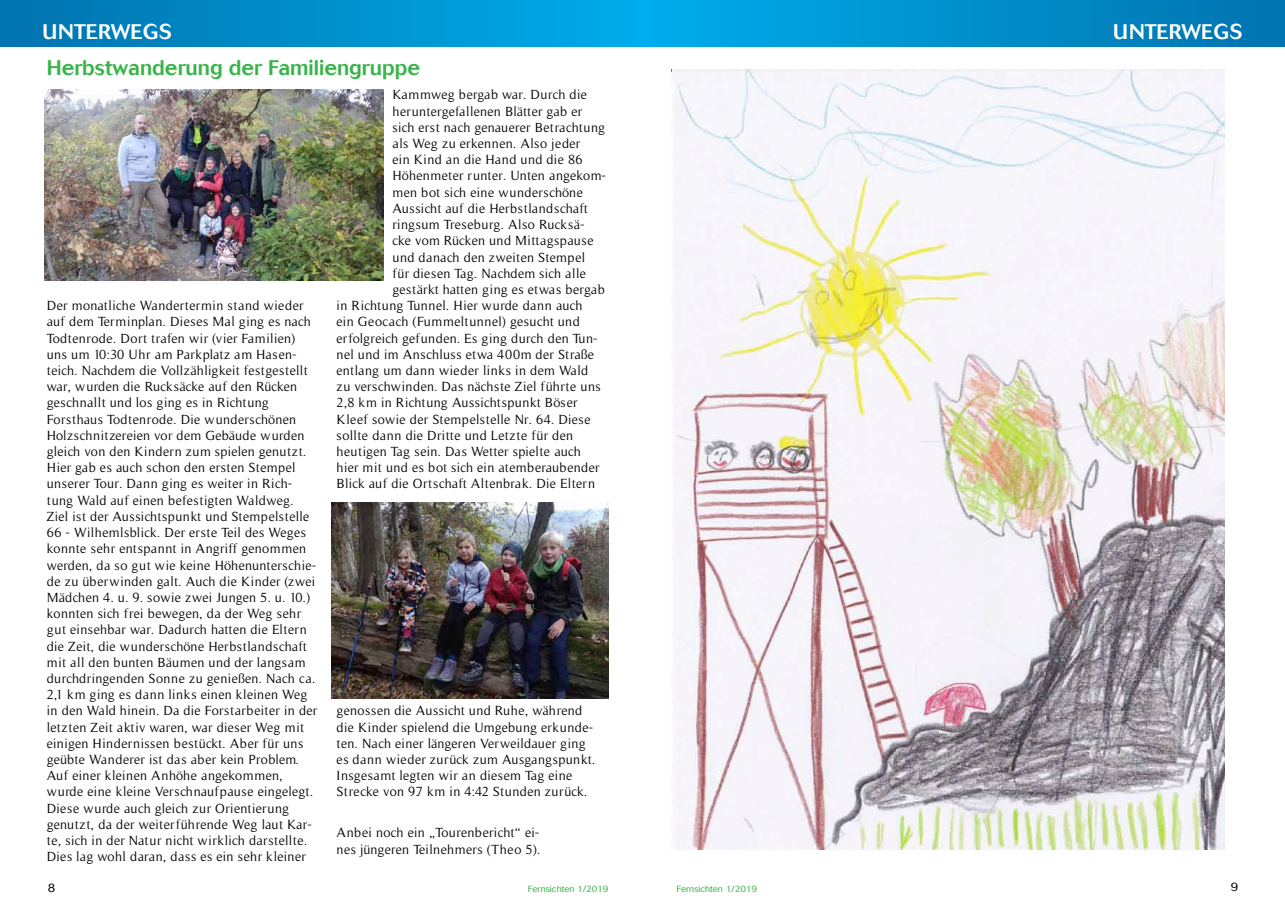
<style>
.page{position:relative;width:1285px;height:919px;background:#fff}
.page>*{position:absolute;margin:0;border:0;box-sizing:border-box;transform-origin:0 0}
.t1{font:500 21px "Cosmos";color:#38b449}
.t2{font:500 21px "Cosmos";letter-spacing:.02em;color:#fff}
.t3{font:13.5px/16.2px "Timeless";letter-spacing:.025em;color:#000}
.t4{font:13.5px "Timeless";color:#000}
.t5{font:13.5px "Timeless";letter-spacing:.005em;color:#000}
.t6{font:300 12px "Cosmos";color:#000}
.t7{font:300 9px "Cosmos";color:#38b449}
</style>
<div class="page">
<div style="left:0;top:0;width:642px;height:47px;background:linear-gradient(to right,#0073ae,#00aceb)"></div>
<div style="left:642px;top:0;width:642px;height:47px;background:linear-gradient(to right,#00adec,#0074af)"></div>
<img style="left:332px;top:502px;width:276px;height:197px">
<img style="left:44px;top:89px;width:340px;height:191px">
<img style="left:671px;top:69px;width:553px;height:780px">
<h1 class="t2" style="left:43px;top:20px;width:131px">Unterwegs</h1>
<h1 class="t2" style="left:1113px;top:20px;width:128px">Unterwegs</h1>
<h1 class="t1" style="left:47px;top:55px;width:375px">Herbstwanderung der Familiengruppe</h1>
<p class="t3" style="left:47px;top:297px;width:272px">Der monatliche Wandertermin stand wieder auf dem Terminplan. Dieses Mal ging es nach Todtenrode. Dort trafen wir (vier Familien) uns um 10:30 Uhr am Parkplatz am Hasen&shy;teich. Nachdem die Vollzähligkeit festgestellt war, wurden die Rucksäcke auf den Rücken geschnallt und los ging es in Richtung Forsthaus Todtenrode. Die wunderschönen Holzschnitzereien vor dem Gebäude wurden gleich von den Kindern zum spielen genutzt.<br>Hier gab es auch schon den ersten Stempel unserer Tour. Dann ging es weiter in Rich&shy;tung Wald auf einen befestigten Waldweg.<br>Ziel ist der Aussichtspunkt und Stempelstelle 66 - Wilhemlsblick. Der erste Teil des Weges konnte sehr entspannt in Angriff genommen werden, da so gut wie keine Höhenunterschie&shy;de zu überwinden galt. Auch die Kinder (zwei Mädchen 4. u. 9. sowie zwei Jungen 5. u. 10.) konnten sich frei bewegen, da der Weg sehr gut einsehbar war. Dadurch hatten die Eltern die Zeit, die wunderschöne Herbstlandschaft mit all den bunten Bäumen und der langsam durchdringenden Sonne zu genießen. Nach ca.<br>2,1 km ging es dann links einen kleinen Weg in den Wald hinein. Da die Forstarbeiter in der letzten Zeit aktiv waren, war dieser Weg mit einigen Hindernissen bestückt. Aber für uns geübte Wanderer ist das aber kein Problem.<br>Auf einer kleinen Anhöhe angekommen, wurde eine kleine Verschnaufpause eingelegt.<br>Diese wurde auch gleich zur Orientierung genutzt, da der weiterführende Weg laut Kar&shy;te, sich in der Natur nicht wirklich darstellte.<br>Dies lag wohl daran, dass es ein sehr kleiner</p>
<p class="t3" style="left:392px;top:87px;width:196px">Kammweg bergab war. Durch die</p>
<p class="t4" style="left:392px;top:103px;width:191px">heruntergefallenen Blätter gab er</p>
<p class="t4" style="left:392px;top:120px;width:214px">sich erst nach genauerer Betrachtung</p>
<p class="t3" style="left:392px;top:135px;width:189px">als Weg zu erkennen. Also jeder</p>
<p class="t3" style="left:392px;top:152px;width:191px">ein Kind an die Hand und die 86</p>
<p class="t4" style="left:392px;top:168px;width:215px">Höhenmeter runter. Unten angekom-</p>
<p class="t3" style="left:392px;top:184px;width:192px">men bot sich eine wunderschöne</p>
<p class="t3" style="left:392px;top:200px;width:197px">Aussicht auf die Herbstlandschaft</p>
<p class="t3" style="left:392px;top:216px;width:194px">ringsum Treseburg. Also Rucksä-</p>
<p class="t3" style="left:392px;top:233px;width:203px">cke vom Rücken und Mittagspause</p>
<p class="t3" style="left:392px;top:249px;width:194px">und danach den zweiten Stempel</p>
<p class="t3" style="left:392px;top:265px;width:195px">für diesen Tag. Nachdem sich alle</p>
<p class="t5" style="left:392px;top:282px;width:214px">gestärkt hatten ging es etwas bergab</p>
<p class="t3" style="left:336px;top:297px;width:247px">in Richtung Tunnel. Hier wurde dann auch</p>
<p class="t3" style="left:336px;top:314px;width:244px">ein Geocach (Fummeltunnel) gesucht und</p>
<p class="t3" style="left:336px;top:330px;width:262px">erfolgreich gefunden. Es ging durch den Tun-</p>
<p class="t3" style="left:336px;top:346px;width:259px">nel und im Anschluss etwa 400m der Straße</p>
<p class="t3" style="left:336px;top:362px;width:253px">entlang um dann wieder links in dem Wald</p>
<p class="t3" style="left:336px;top:378px;width:266px">zu verschwinden. Das nächste Ziel führte uns</p>
<p class="t3" style="left:336px;top:395px;width:242px">2,8 km in Richtung Aussichtspunkt Böser</p>
<p class="t3" style="left:336px;top:411px;width:256px">Kleef sowie der Stempelstelle Nr. 64. Diese</p>
<p class="t3" style="left:336px;top:427px;width:238px">sollte dann die Dritte und Letzte für den</p>
<p class="t4" style="left:336px;top:444px;width:246px">heutigen Tag sein. Das Wetter spielte auch</p>
<p class="t3" style="left:336px;top:459px;width:264px">hier mit und es bot sich ein atemberaubender</p>
<p class="t3" style="left:336px;top:476px;width:260px">Blick auf die Ortschaft Altenbrak. Die Eltern</p>
<p class="t3" style="left:336px;top:702px;width:260px">genossen die Aussicht und Ruhe, während die Kinder spielend die Umgebung erkunde&shy;ten. Nach einer längeren Verweildauer ging es dann wieder zurück zum Ausgangspunkt.<br>Insgesamt legten wir an diesem Tag eine Strecke von 9.7 km in 4:42 Stunden zurück.</p>
<p class="t3" style="left:336px;top:824px;width:205px">Anbei noch ein „Tourenbericht“ ei&shy;nes jüngeren Teilnehmers (Theo 5).</p>
<p class="t6" style="left:48px;top:881px;width:9px">8</p>
<p class="t7" style="left:528px;top:883px;width:82px">Fernsichten 1/2019</p>
<p class="t7" style="left:676px;top:883px;width:82px">Fernsichten 1/2019</p>
<p class="t6" style="left:1230px;top:880px;width:9px">9</p>
</div>
